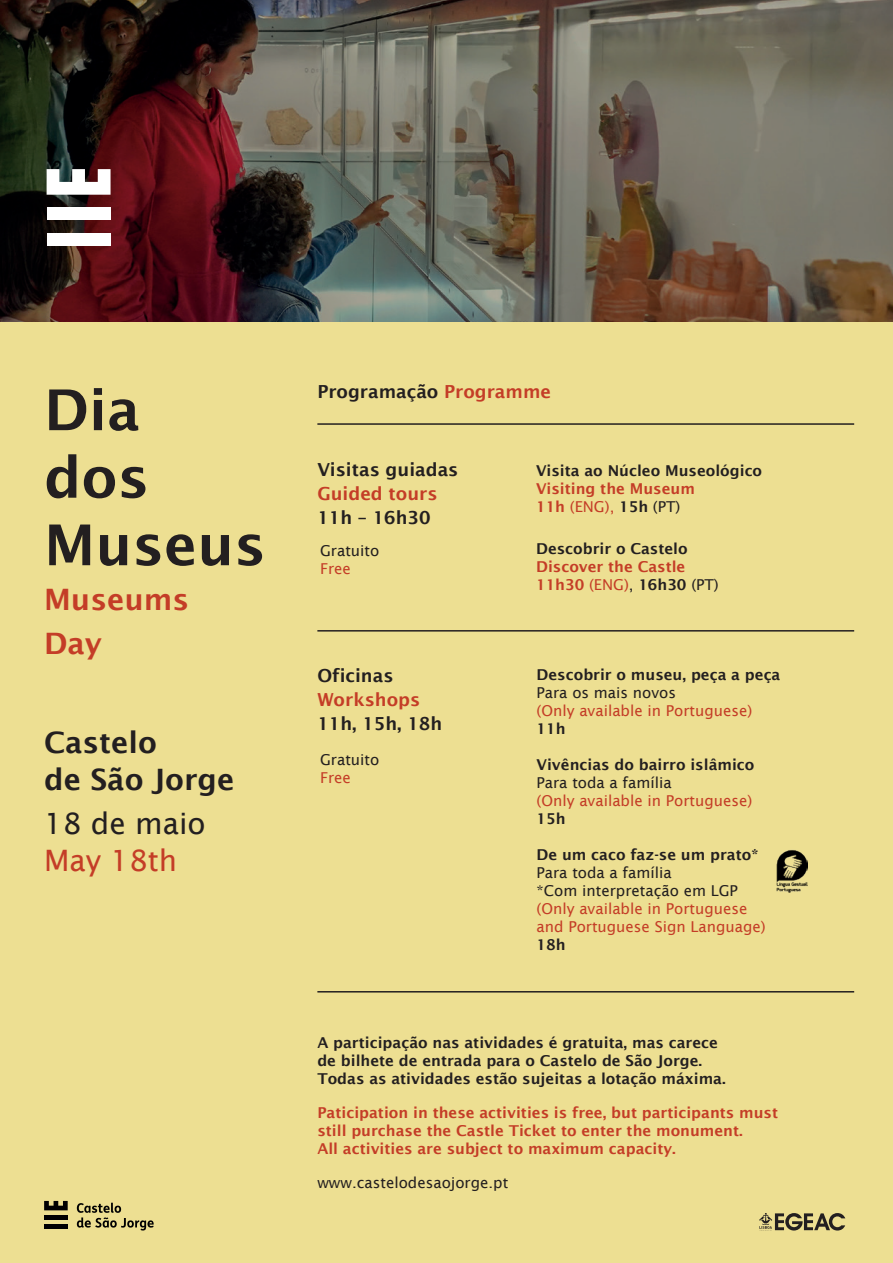
<style>
.page{position:relative;width:893px;height:1263px;background:#eddf92}
.page>*{position:absolute;margin:0;border:0;box-sizing:border-box;transform-origin:0 0}
.t1{font:600 56.25px/67.5px "Lucida Sans";color:#231f20}
.t2{font:600 29.55px/37.5px "Lucida Sans";color:#231f20}
.t3{font:600 29.55px/43.5px "Lucida Sans";color:#c43d27}
.t4{font:29.55px "Lucida Sans";color:#231f20}
.t5{font:29.55px "Lucida Sans";color:#c43d27}
.t6{font:600 18px "Lucida Sans";color:#231f20}
.t7{font:600 18px "Lucida Sans";color:#c43d27}
.t8{font:600 15px/18px "Lucida Sans";color:#231f20}
.t9{font:600 15px/18px "Lucida Sans";color:#c43d27}
.t10{font:15px/18px "Lucida Sans";color:#c43d27}
.t11{font:15px/18px "Lucida Sans";color:#231f20}
.s1{color:#c43d27}
.s2{font-weight:400}
.s3{color:#231f20}
.s4{font-weight:400;color:#231f20}
</style>
<div class="page">
<img style="left:0;top:0;width:893px;height:321px">
<div style="left:44px;top:1215px;width:24px;height:5px;background:#000001"></div>
<div style="left:44px;top:1224px;width:24px;height:5px;background:#000001"></div>
<svg style="left:44px;top:1201px;width:24px;height:9px"></svg>
<svg style="left:77px;top:1203px;width:77px;height:27px"></svg>
<svg style="left:759px;top:1213px;width:86px;height:18px"></svg>
<img style="left:777px;top:850px;width:30px;height:43px">
<hr style="left:317px;top:423px;width:537px;height:2px;background:#231f20">
<hr style="left:317px;top:630px;width:537px;height:1px;background:#231f20">
<hr style="left:317px;top:991px;width:537px;height:1px;background:#231f20">
<div style="left:47px;top:207px;width:64px;height:13px;background:#fff"></div>
<div style="left:47px;top:233px;width:64px;height:13px;background:#fff"></div>
<svg style="left:47px;top:169px;width:64px;height:26px;background:#d1cecf"></svg>
<h1 class="t1" style="left:44px;top:376px;width:223px">Dia<br>dos<br>Museus</h1>
<h2 class="t3" style="left:44px;top:578px;width:146px">Museums<br>Day</h2>
<h2 class="t2" style="left:44px;top:723px;width:192px">Castelo<br>de São Jorge</h2>
<h2 class="t4" style="left:44px;top:806px;width:163px">18 de maio</h2>
<h2 class="t5" style="left:44px;top:844px;width:135px">May 18th</h2>
<p class="t6" style="left:317px;top:381px;width:235px">Programação <span class="s1">Programme</span></p>
<p class="t6" style="left:317px;top:459px;width:143px">Visitas guiadas</p>
<p class="t7" style="left:317px;top:483px;width:122px">Guided tours</p>
<p class="t6" style="left:317px;top:507px;width:115px">11h – 16h30</p>
<p class="t11" style="left:320px;top:542px;width:61px">Gratuito</p>
<p class="t10" style="left:320px;top:560px;width:32px">Free</p>
<p class="t6" style="left:317px;top:665px;width:78px">Oficinas</p>
<p class="t7" style="left:317px;top:689px;width:104px">Workshops</p>
<p class="t6" style="left:317px;top:713px;width:126px">11h, 15h, 18h</p>
<p class="t11" style="left:320px;top:751px;width:61px">Gratuito</p>
<p class="t10" style="left:320px;top:769px;width:32px">Free</p>
<p class="t8" style="left:536px;top:461px;width:228px">Visita ao Núcleo Museológico</p>
<p class="t9" style="left:536px;top:479px;width:160px">Visiting the Museum<br>11h <span class="s2">(ENG),</span> <span class="s3">15h</span> <span class="s4">(PT)</span></p>
<p class="t8" style="left:536px;top:539px;width:153px">Descobrir o Castelo</p>
<p class="t9" style="left:536px;top:557px;width:184px">Discover the Castle<br>11h30 <span class="s2">(ENG)</span><span class="s4">,</span> <span class="s3">16h30</span> <span class="s4">(PT)</span></p>
<p class="t8" style="left:537px;top:665px;width:245px">Descobrir o museu, peça a peça</p>
<p class="t11" style="left:537px;top:683px;width:141px">Para os mais novos</p>
<p class="t10" style="left:537px;top:701px;width:217px">(Only available in Portuguese)</p>
<p class="t8" style="left:537px;top:719px;width:31px">11h</p>
<p class="t8" style="left:537px;top:755px;width:219px">Vivências do bairro islâmico</p>
<p class="t11" style="left:537px;top:773px;width:137px">Para toda a família</p>
<p class="t10" style="left:537px;top:791px;width:217px">(Only available in Portuguese)</p>
<p class="t8" style="left:537px;top:809px;width:31px">15h</p>
<p class="t8" style="left:537px;top:845px;width:223px">De um caco faz-se um prato*</p>
<p class="t11" style="left:537px;top:863px;width:203px">Para toda a família<br>*Com interpretação em LGP</p>
<p class="t10" style="left:537px;top:899px;width:231px">(Only available in Portuguese and Portuguese Sign Language)</p>
<p class="t8" style="left:537px;top:935px;width:31px">18h</p>
<p class="t8" style="left:317px;top:1034px;width:410px">A participação nas atividades é gratuita, mas carece de bilhete de entrada para o Castelo de São Jorge.<br>Todas as atividades estão sujeitas a lotação máxima.</p>
<p class="t9" style="left:317px;top:1103px;width:462px">Paticipation in these activities is free, but participants must still purchase the Castle Ticket to enter the monument.<br>All activities are subject to maximum capacity.</p>
<p class="t11" style="left:317px;top:1173px;width:192px">www.castelodesaojorge.pt</p>
</div>
